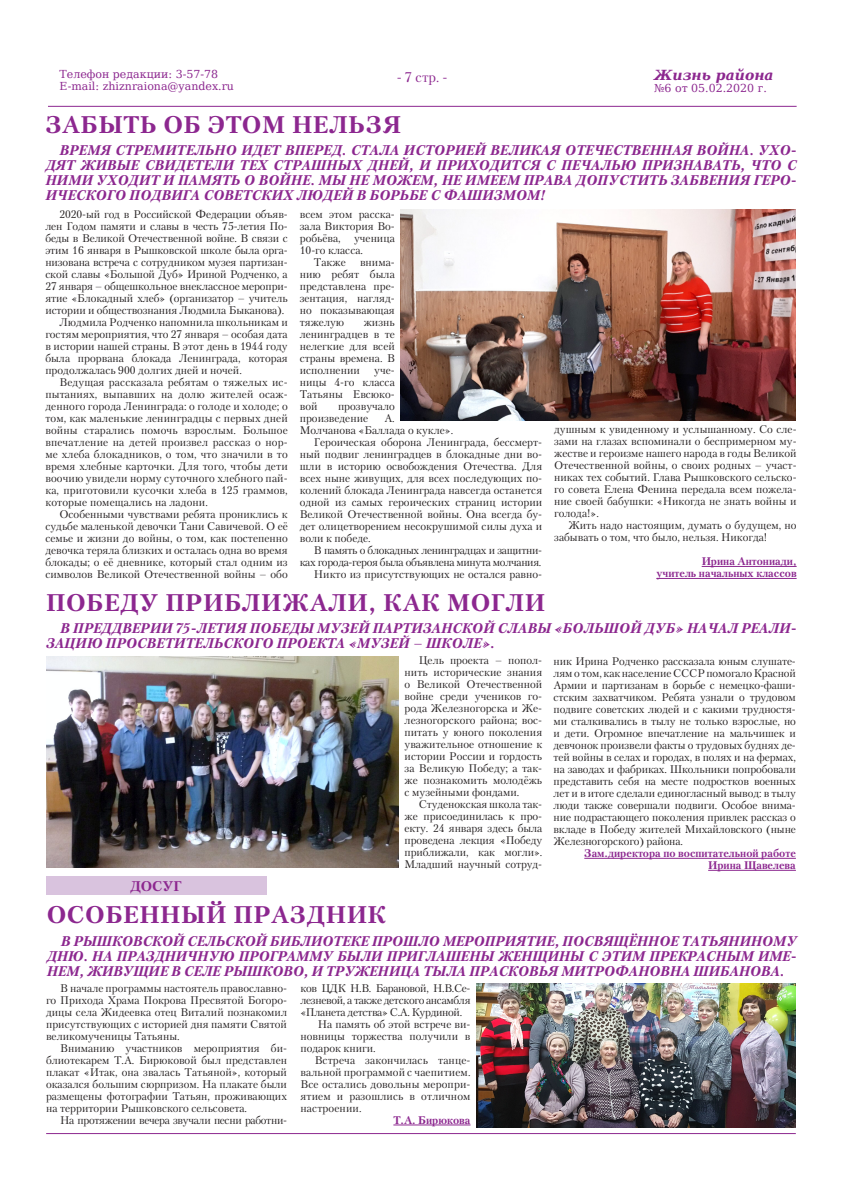
<style>
.page{position:relative;width:842px;height:1191px;background:#fff}
.page>*{position:absolute;margin:0;border:0;box-sizing:border-box;transform-origin:0 0}
.Заголовок{font:700 24px "Petersburg C";letter-spacing:.03em;color:#8c278f}
.Врезка{font:italic 700 14px/15px "Petersburg C";color:#8c278f;text-align:justify}
.t1{font:italic 700 14px "DejaVu Serif";color:#8c278f}
.t2{font:14px "Petersburg C";color:#8c278f}
.t3{font:700 14px "Petersburg C";color:#8c278f}
.Текст{font:11px/12px "Petersburg C";color:#231f20;text-align:justify}
.Текст-2{font:11px/12px "Petersburg C";letter-spacing:-.03em;color:#231f20;text-align:right}
.Подпись{font:700 11px "Petersburg C";color:#8c278f}
.t4{font:11px "DejaVu Serif";color:#8c278f}
</style>
<div class="page">
<hr style="left:48px;top:106px;width:749px;height:1px;background:#8c278f">
<div style="left:46px;top:876px;width:220px;height:19px;background:#d9c3de"></div>
<hr style="left:46px;top:1133px;width:750px;height:1px;background:#8c278f">
<hr style="left:702px;top:566px;width:95px;height:1px;background:#8c278f">
<hr style="left:656px;top:578px;width:141px;height:1px;background:#8c278f">
<img style="left:400px;top:209px;width:396px;height:211px">
<hr style="left:584px;top:858px;width:212px;height:1px;background:#8c278f">
<hr style="left:708px;top:870px;width:88px;height:1px;background:#8c278f">
<img style="left:46px;top:656px;width:353px;height:211px">
<hr style="left:393px;top:1124px;width:77px;height:1px;background:#8c278f">
<img style="left:476px;top:983px;width:320px;height:144px">
<p class="t4" style="left:60px;top:66px;width:160px">Телефон редакции: 3-57-78</p>
<p class="t4" style="left:60px;top:78px;width:176px">E-mail: zhiznraiona@yandex.ru</p>
<p class="t2" style="left:397px;top:68px;width:52px">- 7 стр. -</p>
<p class="t1" style="left:654px;top:64px;width:121px">Жизнь района</p>
<p class="t4" style="left:654px;top:80px;width:114px">№6 от 05.02.2020 г.</p>
<p class="Заголовок" style="left:45px;top:111px;width:357px">ЗАБЫТЬ ОБ ЭТОМ НЕЛЬЗЯ</p>
<p class="Врезка" style="left:45px;top:143px;width:753px;text-indent:14px">ВРЕМЯ СТРЕМИТЕЛЬНО ИДЕТ ВПЕРЕД. СТАЛА ИСТОРИЕЙ ВЕЛИКАЯ ОТЕЧЕСТВЕННАЯ ВОЙНА. УХО-ДЯТ ЖИВЫЕ СВИДЕТЕЛИ ТЕХ СТРАШНЫХ ДНЕЙ, И ПРИХОДИТСЯ С ПЕЧАЛЬЮ ПРИЗНАВАТЬ, ЧТО С НИМИ УХОДИТ И ПАМЯТЬ О ВОЙНЕ. МЫ НЕ МОЖЕМ, НЕ ИМЕЕМ ПРАВА ДОПУСТИТЬ ЗАБВЕНИЯ ГЕРО-ИЧЕСКОГО ПОДВИГА СОВЕТСКИХ ЛЮДЕЙ В БОРЬБЕ С ФАШИЗМОМ!</p>
<p class="Текст" style="left:300px;top:208px;width:97px">всем этом расска&shy;зала Виктория Во&shy;робьёва, ученица 10-го класса.</p>
<p class="Текст" style="left:314px;top:256px;width:33px">Также</p>
<p class="Текст" style="left:45px;top:208px;width:244px;text-indent:14px">2020-ый год в Российской Федерации объяв&shy;лен Годом памяти и славы в честь 75-летия По&shy;беды в Великой Отечественной войне. В связи с этим 16 января в Рышковской школе была орга&shy;низована встреча с сотрудником музея партизан&shy;ской славы «Большой Дуб» Ириной Родченко, а 27 января – общешкольное внеклассное меропри&shy;ятие «Блокадный хлеб» (организатор – учитель истории и обществознания Людмила Быканова).</p>
<p class="Текст" style="left:45px;top:316px;width:244px;text-indent:14px">Людмила Родченко напомнила школьникам и гостям мероприятия, что 27 января – особая дата в истории нашей страны. В этот день в 1944 году была прорвана блокада Ленинграда, которая продолжалась 900 долгих дней и ночей.</p>
<p class="Текст" style="left:45px;top:376px;width:244px;text-indent:14px">Ведущая рассказала ребятам о тяжелых ис&shy;пытаниях, выпавших на долю жителей осаж&shy;денного города Ленинграда: о голоде и холоде; о том, как маленькие ленинградцы с первых дней войны старались помочь взрослым. Большое впечатление на детей произвел рассказ о нор&shy;ме хлеба блокадников, о том, что значили в то время хлебные карточки. Для того, чтобы дети воочию увидели норму суточного хлебного пай&shy;ка, приготовили кусочки хлеба в 125 граммов, которые помещались на ладони.</p>
<p class="Текст" style="left:45px;top:508px;width:244px;text-indent:14px">Особенными чувствами ребята прониклись к судьбе маленькой девочки Тани Савичевой. О её семье и жизни до войны, о том, как постепенно девочка теряла близких и осталась одна во время блокады; о её дневнике, который стал одним из символов Великой Отечественной войны – обо</p>
<p class="Текст" style="left:300px;top:256px;width:97px;text-indent:60px">внима&shy;нию ребят была представлена пре&shy;зентация, нагляд&shy;но показывающая тяжелую</p>
<p class="Текст" style="left:300px;top:316px;width:97px;text-indent:64px">жизнь ленинградцев в те нелегкие для всей страны времена. В исполнении</p>
<p class="Текст" style="left:300px;top:364px;width:97px;text-indent:74px">уче&shy;ницы 4-го класса Татьяны Евсюко&shy;вой</p>
<p class="Текст" style="left:300px;top:400px;width:97px;text-indent:38px">прозвучало произведение</p>
<p class="Текст" style="left:300px;top:412px;width:155px;text-indent:85px">А.<br>Молчанова «Баллада о кукле».</p>
<p class="Текст" style="left:300px;top:436px;width:244px;text-indent:14px">Героическая оборона Ленинграда, бессмерт&shy;ный подвиг ленинградцев в блокадные дни во&shy;шли в историю освобождения Отечества. Для всех ныне живущих, для всех последующих по&shy;колений блокада Ленинграда навсегда останется одной из самых героических страниц истории Великой Отечественной войны. Она всегда бу&shy;дет олицетворением несокрушимой силы духа и воли к победе.</p>
<p class="Текст-2" style="left:300px;top:544px;width:244px">В память о блокадных ленинградцах и защитни&shy;ках города-героя была объявлена минута молчания.</p>
<p class="Текст" style="left:314px;top:568px;width:230px">Никто из присутствующих не остался равно-</p>
<p class="Текст" style="left:554px;top:423px;width:244px">душным к увиденному и услышанному. Со сле&shy;зами на глазах вспоминали о беспримерном му&shy;жестве и героизме нашего народа в годы Великой Отечественной войны, о своих родных – участ&shy;никах тех событий. Глава Рышковского сельско&shy;го совета Елена Фенина передала всем пожела&shy;ние своей бабушки: «Никогда не знать войны и голода!».</p>
<p class="Текст" style="left:554px;top:519px;width:244px;text-indent:14px">Жить надо настоящим, думать о будущем, но забывать о том, что было, нельзя. Никогда!</p>
<p class="Подпись" style="left:702px;top:555px;width:96px">Ирина Антониади,</p>
<p class="Подпись" style="left:656px;top:567px;width:142px">учитель начальных классов</p>
<p class="Заголовок" style="left:46px;top:589px;width:500px">ПОБЕДУ ПРИБЛИЖАЛИ, КАК МОГЛИ</p>
<p class="Врезка" style="left:46px;top:621px;width:752px;text-indent:14px">В ПРЕДДВЕРИИ 75-ЛЕТИЯ ПОБЕДЫ МУЗЕЙ ПАРТИЗАНСКОЙ СЛАВЫ «БОЛЬШОЙ ДУБ» НАЧАЛ РЕАЛИ-<br>ЗАЦИЮ ПРОСВЕТИТЕЛЬСКОГО ПРОЕКТА «МУЗЕЙ – ШКОЛЕ».</p>
<p class="Текст" style="left:553px;top:655px;width:244px">ник Ирина Родченко рассказала юным слушате&shy;лям о том, как население СССР помогало Красной Армии и партизанам в борьбе с немецко-фаши&shy;стским захватчиком. Ребята узнали о трудовом подвиге советских людей и с какими трудностя&shy;ми сталкивались в тылу не только взрослые, но и дети. Огромное впечатление на мальчишек и девчонок произвели факты о трудовых буднях де&shy;тей войны в селах и городах, в полях и на фермах, на заводах и фабриках. Школьники попробовали представить себя на месте подростков военных лет и в итоге сделали единогласный вывод: в тылу люди также совершали подвиги. Особое внима&shy;ние подрастающего поколения привлек рассказ о вкладе в Победу жителей Михайловского (ныне Железногорского) района.</p>
<p class="Подпись" style="left:584px;top:847px;width:213px">Зам.директора по воспитательной работе</p>
<p class="Подпись" style="left:708px;top:859px;width:89px">Ирина Щавелева</p>
<p class="Текст" style="left:405px;top:654px;width:139px;text-indent:14px">Цель проекта – попол&shy;нить исторические знания о Великой Отечественной войне среди учеников го&shy;рода Железногорска и Же&shy;лезногорского района; вос&shy;питать у юного поколения уважительное отношение к истории России и гордость за Великую Победу; а так&shy;же познакомить молодёжь с музейными фондами.</p>
<p class="Текст" style="left:405px;top:798px;width:139px;text-indent:14px">Студенокская школа так&shy;же присоединилась к про&shy;екту. 24 января здесь была проведена лекция «Победу приближали, как могли».<br>Младший научный сотруд-</p>
<p class="t3" style="left:130px;top:878px;width:53px">ДОСУГ</p>
<p class="Заголовок" style="left:47px;top:901px;width:341px">ОСОБЕННЫЙ ПРАЗДНИК</p>
<p class="Врезка" style="left:47px;top:933px;width:751px;text-indent:14px">В РЫШКОВСКОЙ СЕЛЬСКОЙ БИБЛИОТЕКЕ ПРОШЛО МЕРОПРИЯТИЕ, ПОСВЯЩЁННОЕ ТАТЬЯНИНОМУ ДНЮ. НА ПРАЗДНИЧНУЮ ПРОГРАММУ БЫЛИ ПРИГЛАШЕНЫ ЖЕНЩИНЫ С ЭТИМ ПРЕКРАСНЫМ ИМЕ-НЕМ, ЖИВУЩИЕ В СЕЛЕ РЫШКОВО, И ТРУЖЕНИЦА ТЫЛА ПРАСКОВЬЯ МИТРОФАНОВНА ШИБАНОВА.</p>
<p class="Текст" style="left:46px;top:981px;width:242px;text-indent:14px">В начале программы настоятель православно&shy;го Прихода Храма Покрова Пресвятой Богоро&shy;дицы села Жидеевка отец Виталий познакомил присутствующих с историей дня памяти Святой великомученицы Татьяны.</p>
<p class="Текст" style="left:46px;top:1041px;width:242px;text-indent:14px">Вниманию участников мероприятия би&shy;блиотекарем Т.А. Бирюковой был представлен плакат «Итак, она звалась Татьяной», который оказался большим сюрпризом. На плакате были размещены фотографии Татьян, проживающих на территории Рышковского сельсовета.</p>
<p class="Текст-2" style="left:60px;top:1113px;width:228px">На протяжении вечера звучали песни работни-</p>
<p class="Текст" style="left:300px;top:981px;width:172px">ков ЦДК Н.В. Барановой, Н.В.Се&shy;лезневой, а также детского ансамбля «Планета детства» С.А. Курдиной.</p>
<p class="Текст" style="left:300px;top:1017px;width:172px;text-indent:17px">На память об этой встрече ви&shy;новницы торжества получили в подарок книги.</p>
<p class="Текст" style="left:300px;top:1053px;width:172px;text-indent:14px">Встреча закончилась танце&shy;вальной программой с чаепитием.<br>Все остались довольны меропри&shy;ятием и разошлись в отличном настроении.</p>
<p class="Подпись" style="left:393px;top:1113px;width:79px">Т.А. Бирюкова</p>
</div>
